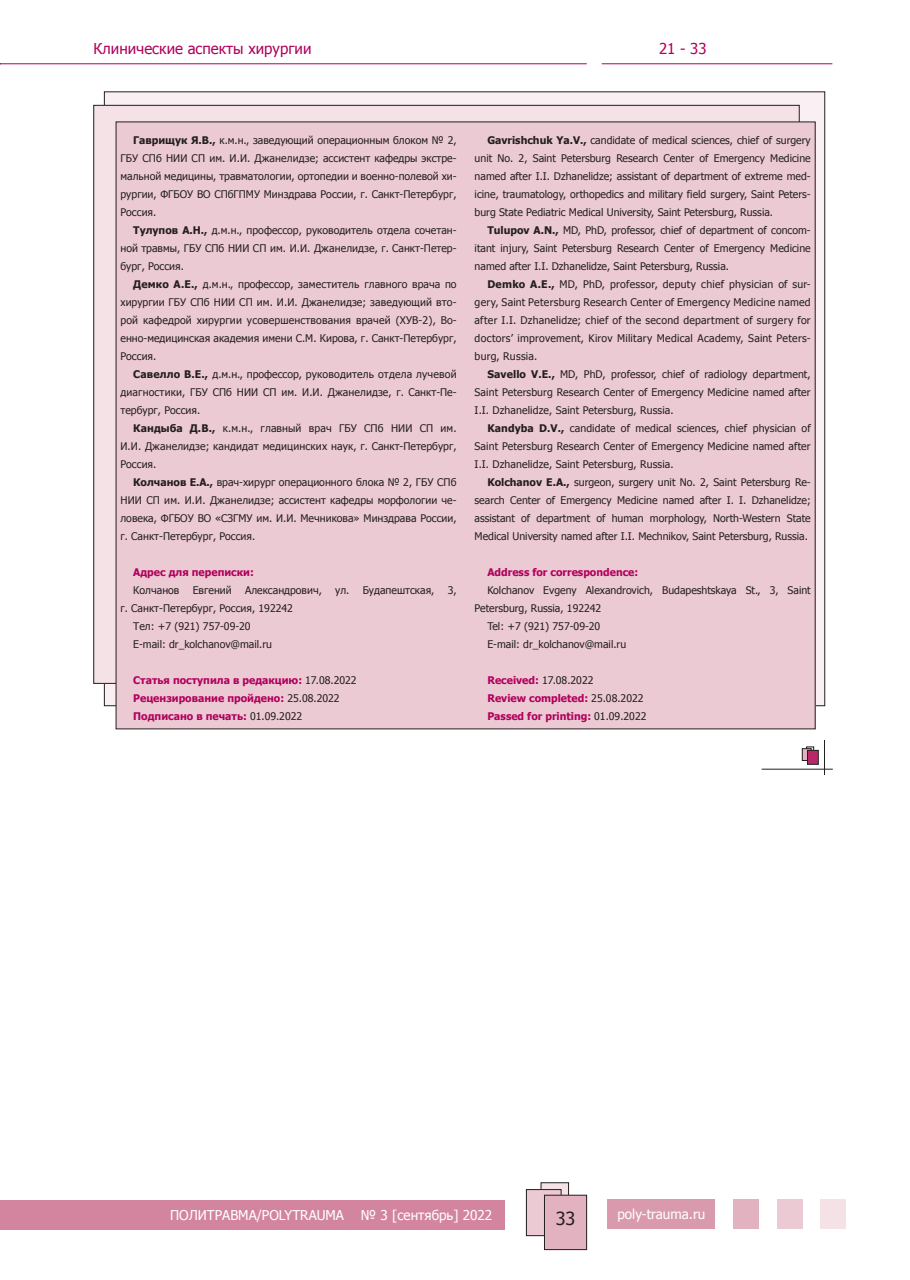
<style>
.page{position:relative;width:910px;height:1280px;background:#fff}
.page>*{position:absolute;margin:0;border:0;box-sizing:border-box;transform-origin:0 0}
.t1{font:18px "Tahoma";color:#231f20}
.t2{font:15px "Tahoma";color:#b1015c}
.t3{font:13.5px "Tahoma";color:#fff}
.t4{font:10.5px/18px "Tahoma";color:#231f20;text-align:justify}
.t5{font:700 10.5px/18px "Tahoma";color:#b1015c}
.s1{font-weight:700}
.s2{font-weight:400;color:#231f20}
</style>
<div class="page">
<div style="left:607px;top:1198px;width:107px;height:30px;background:#da9aae"></div>
<div style="left:733px;top:1198px;width:26px;height:30px;background:#e3b2c1"></div>
<div style="left:777px;top:1198px;width:26px;height:30px;background:#eccad4"></div>
<div style="left:821px;top:1198px;width:25px;height:30px;background:#f5e2e7"></div>
<div style="left:0;top:1200px;width:505px;height:29px;background:#d3859f"></div>
<div style="left:541px;top:1183px;width:28px;height:36px;background:#f5e2e7"></div>
<div style="left:541px;top:1182px;width:28px;height:37px;border:1px solid #231f20"></div>
<div style="left:526px;top:1189px;width:35px;height:47px;background:#eccad4"></div>
<div style="left:526px;top:1189px;width:35px;height:47px;border:1px solid #231f20"></div>
<div style="left:544px;top:1195px;width:43px;height:54px;background:#e3b2c1"></div>
<div style="left:544px;top:1195px;width:43px;height:55px;border:1px solid #231f20"></div>
<hr style="left:0;top:63px;width:587px;height:1px;background:#b1015c">
<hr style="left:602px;top:63px;width:230px;height:1px;background:#b1015c">
<div style="left:104px;top:92px;width:721px;height:614px;background:#faf0f3"></div>
<div style="left:94px;top:105px;width:705px;height:578px;background:#f5e2e7"></div>
<div style="left:116px;top:122px;width:699px;height:607px;background:#eccad4"></div>
<div style="left:807px;top:747px;width:7px;height:9px;background:#524a4c"></div>
<div style="left:806px;top:747px;width:8px;height:9px;border:1px solid #231f20"></div>
<div style="left:802px;top:749px;width:9px;height:11px;background:#e3b2c1"></div>
<div style="left:802px;top:749px;width:9px;height:11px;border:1px solid #231f20"></div>
<div style="left:807px;top:750px;width:11px;height:14px;background:#b82768"></div>
<div style="left:807px;top:750px;width:11px;height:14px;border:1px solid #231f20"></div>
<hr style="left:762px;top:769px;width:71px;height:1px;background:#231f20">
<hr style="left:824px;top:740px;width:1px;height:35px;background:#231f20">
<h2 class="t2" style="left:94px;top:38px;width:219px">Клинические аспекты хирургии</h2>
<h2 class="t2" style="left:659px;top:38px;width:49px">21 - 33</h2>
<p class="t4" style="left:120px;top:131px;width:338px;text-indent:13px"><span class="s1">Гаврищук Я.В.,</span> к.м.н., заведующий операционным блоком № 2, ГБУ СПб НИИ СП им. И.И. Джанелидзе; ассистент кафедры экстре&shy;мальной медицины, травматологии, ортопедии и военно-полевой хи&shy;рургии, ФГБОУ ВО СПбГПМУ Минздрава России, г. Санкт-Петербург, Россия.</p>
<p class="t4" style="left:120px;top:221px;width:338px;text-indent:13px"><span class="s1">Тулупов А.Н.,</span> д.м.н., профессор, руководитель отдела сочетан&shy;ной травмы, ГБУ СПб НИИ СП им. И.И. Джанелидзе, г. Санкт-Петер&shy;бург, Россия.</p>
<p class="t4" style="left:120px;top:275px;width:338px;text-indent:13px"><span class="s1">Демко А.Е.,</span> д.м.н., профессор, заместитель главного врача по хирургии ГБУ СПб НИИ СП им. И.И. Джанелидзе; заведующий вто&shy;рой кафедрой хирургии усовершенствования врачей (ХУВ-2), Во&shy;енно-медицинская академия имени С.М. Кирова, г. Санкт-Петербург, Россия.</p>
<p class="t4" style="left:120px;top:365px;width:338px;text-indent:13px"><span class="s1">Савелло В.Е.,</span> д.м.н., профессор, руководитель отдела лучевой диагностики, ГБУ СПб НИИ СП им. И.И. Джанелидзе, г. Санкт-Пе&shy;тербург, Россия.</p>
<p class="t4" style="left:120px;top:419px;width:338px;text-indent:13px"><span class="s1">Кандыба Д.В.,</span> к.м.н., главный врач ГБУ СПб НИИ СП им.<br>И.И. Джанелидзе; кандидат медицинских наук, г. Санкт-Петербург, Россия.</p>
<p class="t4" style="left:120px;top:473px;width:338px;text-indent:13px"><span class="s1">Колчанов Е.А.,</span> врач-хирург операционного блока № 2, ГБУ СПб НИИ СП им. И.И. Джанелидзе; ассистент кафедры морфологии че&shy;ловека, ФГБОУ ВО «СЗГМУ им. И.И. Мечникова» Минздрава России, г. Санкт-Петербург, Россия.</p>
<p class="t5" style="left:133px;top:562px;width:122px">Адрес для переписки:</p>
<p class="t4" style="left:133px;top:581px;width:48px">Колчанов</p>
<p class="t4" style="left:193px;top:581px;width:41px">Евгений</p>
<p class="t4" style="left:245px;top:581px;width:78px">Александрович,</p>
<p class="t4" style="left:335px;top:581px;width:101px">ул. Будапештская,</p>
<p class="t4" style="left:448px;top:581px;width:10px">3,</p>
<p class="t4" style="left:133px;top:599px;width:161px;text-align:left;text-indent:-13px">г. Санкт-Петербург, Россия, 192242<br>Тел: +7 (921) 757-09-20<br>E-mail: dr_kolchanov@mail.ru</p>
<p class="t5" style="left:133px;top:670px;width:225px">Статья поступила в редакцию: <span class="s2">17.08.2022<br></span>Рецензирование пройдено: <span class="s2">25.08.2022<br></span>Подписано в печать: <span class="s2">01.09.2022</span></p>
<p class="t4" style="left:475px;top:131px;width:338px;text-indent:13px"><span class="s1">Gavrishchuk Ya.V.,</span> candidate of medical sciences, chief of surgery unit No. 2, Saint Petersburg Research Center of Emergency Medicine named after I.I. Dzhanelidze; assistant of department of extreme med&shy;icine, traumatology, orthopedics and military field surgery, Saint Peters&shy;burg State Pediatric Medical University, Saint Petersburg, Russia.</p>
<p class="t4" style="left:475px;top:221px;width:338px;text-indent:13px"><span class="s1">Tulupov A.N.,</span> MD, PhD, professor, chief of department of concom&shy;itant injury, Saint Petersburg Research Center of Emergency Medicine named after I.I. Dzhanelidze, Saint Petersburg, Russia.</p>
<p class="t4" style="left:475px;top:275px;width:338px;text-indent:13px"><span class="s1">Demko A.E.,</span> MD, PhD, professor, deputy chief physician of sur&shy;gery, Saint Petersburg Research Center of Emergency Medicine named after I.I. Dzhanelidze; chief of the second department of surgery for doctors’ improvement, Kirov Military Medical Academy, Saint Peters&shy;burg, Russia.</p>
<p class="t4" style="left:475px;top:365px;width:338px;text-indent:13px"><span class="s1">Savello V.E.,</span> MD, PhD, professor, chief of radiology department, Saint Petersburg Research Center of Emergency Medicine named after I.I. Dzhanelidze, Saint Petersburg, Russia.</p>
<p class="t4" style="left:475px;top:419px;width:338px;text-indent:13px"><span class="s1">Kandyba D.V.,</span> candidate of medical sciences, chief physician of Saint Petersburg Research Center of Emergency Medicine named after I.I. Dzhanelidze, Saint Petersburg, Russia.</p>
<p class="t4" style="left:475px;top:473px;width:338px;text-indent:13px"><span class="s1">Kolchanov E.A.,</span> surgeon, surgery unit No. 2, Saint Petersburg Re&shy;search Center of Emergency Medicine named after I. I. Dzhanelidze; assistant of department of human morphology, North-Western State Medical University named after I.I. Mechnikov, Saint Petersburg, Russia.</p>
<p class="t5" style="left:487px;top:562px;width:152px">Address for correspondence:</p>
<p class="t4" style="left:487px;top:581px;width:325px">Kolchanov Evgeny Alexandrovich, Budapeshtskaya St., 3, Saint</p>
<p class="t4" style="left:475px;top:599px;width:128px">Petersburg, Russia, 192242</p>
<p class="t4" style="left:487px;top:617px;width:114px">Tel: +7 (921) 757-09-20</p>
<p class="t4" style="left:487px;top:635px;width:140px">E-mail: dr_kolchanov@mail.ru</p>
<p class="t5" style="left:487px;top:670px;width:161px">Received: <span class="s2">17.08.2022<br></span>Review completed: <span class="s2">25.08.2022<br></span>Passed for printing: <span class="s2">01.09.2022</span></p>
<p class="t3" style="left:170px;top:1206px;width:176px">ПОЛИТРАВМА/POLYTRAUMA</p>
<p class="t3" style="left:361px;top:1206px;width:133px">№ 3 [сентябрь] 2022</p>
<h1 class="t1" style="left:556px;top:1206px;width:21px">33</h1>
<p class="t3" style="left:617px;top:1205px;width:89px">poly-trauma.ru</p>
</div>
